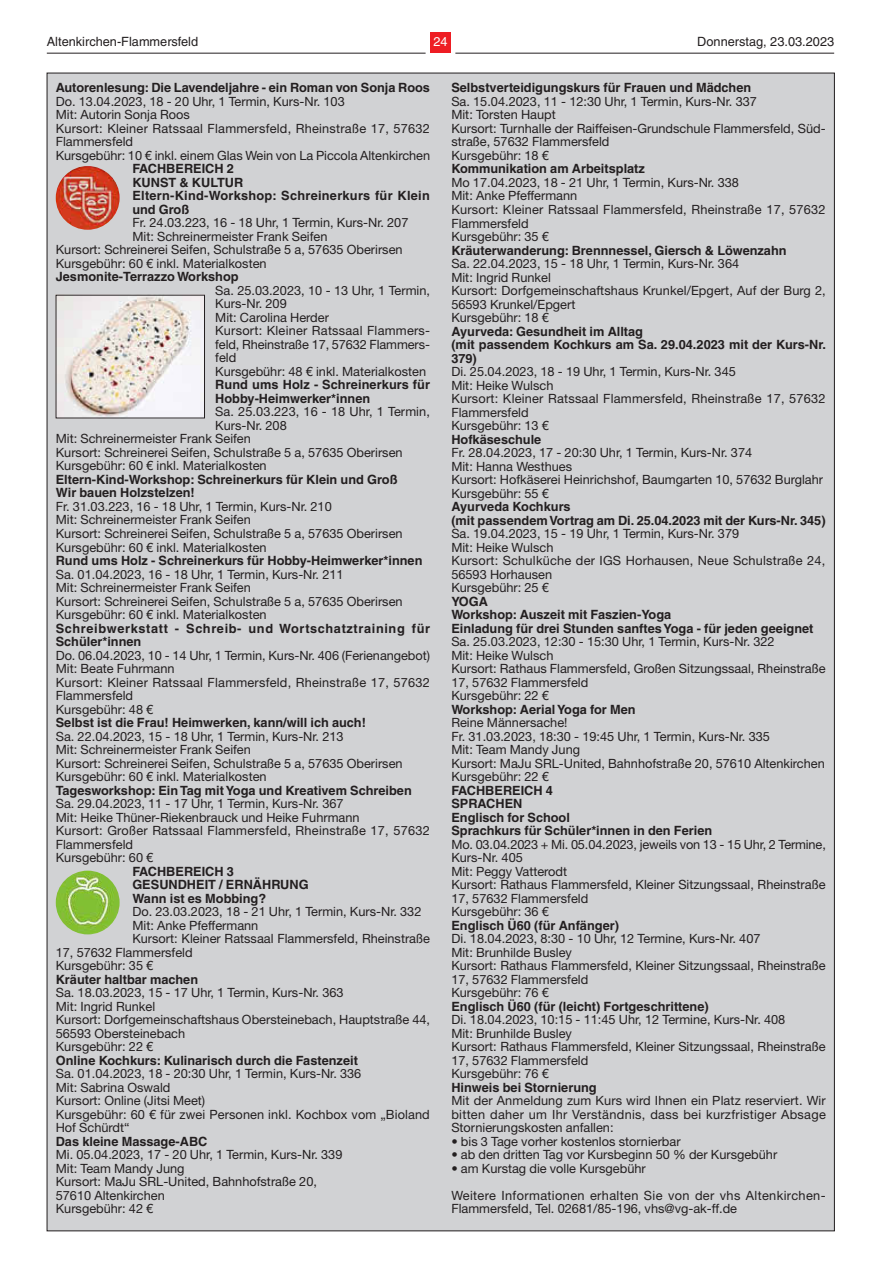
<style>
.page{position:relative;width:881px;height:1263px;background:#fff}
.page>*{position:absolute;margin:0;border:0;box-sizing:border-box;transform-origin:0 0}
.t1{font:12.75px/13.5px "Helvetica Neue LT";color:#231f20}
.t2{font:700 12.75px/13.5px "Helvetica LT";color:#231f20}
.t3{font:12.75px/27px "Helvetica Neue LT";letter-spacing:.03em;color:#231f20}
.t4{font:700 12.75px/13.5px "Helvetica LT";letter-spacing:.02em;color:#231f20}
.t5{font:700 12.75px/13.5px "Helvetica LT";letter-spacing:.05em;color:#231f20}
.t6{font:12.75px "Helvetica LT";color:#231f20}
.t7{font:12.75px "Helvetica LT";color:#fff}
</style>
<div class="page">
<div style="left:430px;top:32px;width:20px;height:21px;background:#ee1d23"></div>
<hr style="left:47px;top:53px;width:378px;height:1px;background:#231f20">
<hr style="left:455px;top:53px;width:378px;height:1px;background:#231f20">
<div style="left:47px;top:73px;width:787px;height:1158px;background:#d1d2d4"></div>
<img style="left:56px;top:166px;width:64px;height:64px;border-radius:32px">
<img style="left:58px;top:297px;width:145px;height:119px">
<img style="left:56px;top:871px;width:64px;height:63px;border-radius:32px">
<p class="t6" style="left:47px;top:34px;width:153px">Altenkirchen-Flammersfeld</p>
<p class="t7" style="left:433px;top:34px;width:16px">24</p>
<p class="t6" style="left:697px;top:34px;width:138px">Donnerstag, 23.03.2023</p>
<p class="t2" style="left:56px;top:81px;width:375px">Autorenlesung: Die Lavendeljahre - ein Roman von Sonja Roos</p>
<p class="t1" style="left:56px;top:94px;width:376px">Do. 13.04.2023, 18 - 20 Uhr, 1 Termin, Kurs-Nr. 103<br>Mit: Autorin Sonja Roos<br>Kursort: Kleiner Ratssaal Flammersfeld, Rheinstraße 17, 57632<br>Flammersfeld<br>Kursgebühr: 10 € inkl. einem Glas Wein von La Piccola Altenkirchen</p>
<p class="t4" style="left:132px;top:162px;width:299px">FACHBEREICH 2<br>KUNST &amp; KULTUR<br>Eltern-Kind-Workshop: Schreinerkurs für Klein und Groß</p>
<p class="t1" style="left:132px;top:216px;width:277px">Fr. 24.03.223, 16 - 18 Uhr, 1 Termin, Kurs-Nr. 207</p>
<p class="t1" style="left:132px;top:229px;width:196px">Mit: Schreinermeister Frank Seifen</p>
<p class="t1" style="left:56px;top:243px;width:348px">Kursort: Schreinerei Seifen, Schulstraße 5 a, 57635 Oberirsen</p>
<p class="t1" style="left:56px;top:256px;width:212px">Kursgebühr: 60 € inkl. Materialkosten</p>
<p class="t2" style="left:56px;top:270px;width:184px">Jesmonite-Terrazzo Workshop</p>
<p class="t1" style="left:215px;top:283px;width:216px">Sa. 25.03.2023, 10 - 13 Uhr, 1 Termin,<br>Kurs-Nr. 209<br>Mit: Carolina Herder<br>Kursort: Kleiner Ratssaal Flammers&shy;feld, Rheinstraße 17, 57632 Flammers&shy;feld<br>Kursgebühr: 48 € inkl. Materialkosten</p>
<p class="t2" style="left:215px;top:378px;width:216px">Rund ums Holz - Schreinerkurs für<br>Hobby-Heimwerker*innen</p>
<p class="t1" style="left:215px;top:405px;width:216px">Sa. 25.03.223, 16 - 18 Uhr, 1 Termin,</p>
<p class="t1" style="left:215px;top:418px;width:73px">Kurs-Nr. 208</p>
<p class="t1" style="left:56px;top:432px;width:196px">Mit: Schreinermeister Frank Seifen</p>
<p class="t1" style="left:56px;top:445px;width:348px">Kursort: Schreinerei Seifen, Schulstraße 5 a, 57635 Oberirsen</p>
<p class="t1" style="left:56px;top:459px;width:212px">Kursgebühr: 60 € inkl. Materialkosten</p>
<p class="t2" style="left:56px;top:472px;width:343px">Eltern-Kind-Workshop: Schreinerkurs für Klein und Groß<br>Wir bauen Holzstelzen!</p>
<p class="t1" style="left:56px;top:499px;width:348px">Fr. 31.03.223, 16 - 18 Uhr, 1 Termin, Kurs-Nr. 210<br>Mit: Schreinermeister Frank Seifen<br>Kursort: Schreinerei Seifen, Schulstraße 5 a, 57635 Oberirsen Kursgebühr: 60 € inkl. Materialkosten</p>
<p class="t2" style="left:56px;top:554px;width:368px">Rund ums Holz - Schreinerkurs für Hobby-Heimwerker*innen</p>
<p class="t1" style="left:56px;top:567px;width:348px">Sa. 01.04.2023, 16 - 18 Uhr, 1 Termin, Kurs-Nr. 211<br>Mit: Schreinermeister Frank Seifen<br>Kursort: Schreinerei Seifen, Schulstraße 5 a, 57635 Oberirsen Kursgebühr: 60 € inkl. Materialkosten</p>
<p class="t5" style="left:56px;top:621px;width:375px">Schreibwerkstatt - Schreib- und Wortschatztraining für<br>Schüler*innen</p>
<p class="t1" style="left:56px;top:648px;width:375px">Do. 06.04.2023, 10 - 14 Uhr, 1 Termin, Kurs-Nr. 406 (Ferienangebot)<br>Mit: Beate Fuhrmann<br>Kursort: Kleiner Ratssaal Flammersfeld, Rheinstraße 17, 57632<br>Flammersfeld<br>Kursgebühr: 48 €</p>
<p class="t2" style="left:56px;top:716px;width:311px">Selbst ist die Frau! Heimwerken, kann/will ich auch!</p>
<p class="t1" style="left:56px;top:729px;width:348px">Sa. 22.04.2023, 15 - 18 Uhr, 1 Termin, Kurs-Nr. 213<br>Mit: Schreinermeister Frank Seifen<br>Kursort: Schreinerei Seifen, Schulstraße 5 a, 57635 Oberirsen Kursgebühr: 60 € inkl. Materialkosten</p>
<p class="t2" style="left:56px;top:783px;width:357px">Tagesworkshop: Ein Tag mit Yoga und Kreativem Schreiben</p>
<p class="t1" style="left:56px;top:797px;width:375px">Sa. 29.04.2023, 11 - 17 Uhr, 1 Termin, Kurs-Nr. 367<br>Mit: Heike Thüner-Riekenbrauck und Heike Fuhrmann<br>Kursort: Großer Ratssaal Flammersfeld, Rheinstraße 17, 57632<br>Flammersfeld<br>Kursgebühr: 60 €</p>
<p class="t2" style="left:132px;top:864px;width:178px">FACHBEREICH 3<br>GESUNDHEIT / ERNÄHRUNG<br>Wann ist es Mobbing?</p>
<p class="t1" style="left:132px;top:904px;width:290px">Do. 23.03.2023, 18 - 21 Uhr, 1 Termin, Kurs-Nr. 332</p>
<p class="t1" style="left:132px;top:918px;width:127px">Mit: Anke Pfeffermann</p>
<p class="t1" style="left:132px;top:931px;width:299px">Kursort: Kleiner Ratssaal Flammersfeld, Rheinstraße</p>
<p class="t1" style="left:56px;top:945px;width:138px">17, 57632 Flammersfeld</p>
<p class="t1" style="left:56px;top:958px;width:99px">Kursgebühr: 35 €</p>
<p class="t2" style="left:56px;top:972px;width:144px">Kräuter haltbar machen</p>
<p class="t1" style="left:56px;top:985px;width:375px">Sa. 18.03.2023, 15 - 17 Uhr, 1 Termin, Kurs-Nr. 363<br>Mit: Ingrid Runkel<br>Kursort: Dorfgemeinschaftshaus Obersteinebach, Hauptstraße 44, 56593 Obersteinebach<br>Kursgebühr: 22 €</p>
<p class="t2" style="left:56px;top:1053px;width:303px">Online Kochkurs: Kulinarisch durch die Fastenzeit</p>
<p class="t1" style="left:56px;top:1066px;width:375px">Sa. 01.04.2023, 18 - 20:30 Uhr, 1 Termin, Kurs-Nr. 336<br>Mit: Sabrina Oswald<br>Kursort: Online (Jitsi Meet)<br>Kursgebühr: 60 € für zwei Personen inkl. Kochbox vom „Bioland Hof Schürdt“</p>
<p class="t2" style="left:56px;top:1134px;width:153px">Das kleine Massage-ABC</p>
<p class="t1" style="left:56px;top:1147px;width:288px">Mi. 05.04.2023, 17 - 20 Uhr, 1 Termin, Kurs-Nr. 339<br>Mit: Team Mandy Jung<br>Kursort: MaJu SRL-United, Bahnhofstraße 20,<br>57610 Altenkirchen<br>Kursgebühr: 42 €</p>
<p class="t2" style="left:451px;top:81px;width:301px">Selbstverteidigungskurs für Frauen und Mädchen</p>
<p class="t1" style="left:451px;top:94px;width:375px">Sa. 15.04.2023, 11 - 12:30 Uhr, 1 Termin, Kurs-Nr. 337<br>Mit: Torsten Haupt<br>Kursort: Turnhalle der Raiffeisen-Grundschule Flammersfeld, Süd&shy;straße, 57632 Flammersfeld<br>Kursgebühr: 18 €</p>
<p class="t2" style="left:451px;top:162px;width:195px">Kommunikation am Arbeitsplatz</p>
<p class="t1" style="left:451px;top:176px;width:375px">Mo 17.04.2023, 18 - 21 Uhr, 1 Termin, Kurs-Nr. 338<br>Mit: Anke Pfeffermann<br>Kursort: Kleiner Ratssaal Flammersfeld, Rheinstraße 17, 57632<br>Flammersfeld<br>Kursgebühr: 35 €</p>
<p class="t2" style="left:451px;top:243px;width:336px">Kräuterwanderung: Brennnessel, Giersch &amp; Löwenzahn</p>
<p class="t1" style="left:451px;top:257px;width:376px">Sa. 22.04.2023, 15 - 18 Uhr, 1 Termin, Kurs-Nr. 364<br>Mit: Ingrid Runkel<br>Kursort: Dorfgemeinschaftshaus Krunkel/Epgert, Auf der Burg 2, 56593 Krunkel/Epgert<br>Kursgebühr: 18 €</p>
<p class="t2" style="left:451px;top:324px;width:376px">Ayurveda: Gesundheit im Alltag<br>(mit passendem Kochkurs am Sa. 29.04.2023 mit der Kurs-Nr.<br>379)</p>
<p class="t1" style="left:451px;top:365px;width:375px">Di. 25.04.2023, 18 - 19 Uhr, 1 Termin, Kurs-Nr. 345<br>Mit: Heike Wulsch<br>Kursort: Kleiner Ratssaal Flammersfeld, Rheinstraße 17, 57632<br>Flammersfeld<br>Kursgebühr: 13 €</p>
<p class="t2" style="left:451px;top:432px;width:91px">Hofkäseschule</p>
<p class="t1" style="left:451px;top:446px;width:373px">Fr. 28.04.2023, 17 - 20:30 Uhr, 1 Termin, Kurs-Nr. 374<br>Mit: Hanna Westhues<br>Kursort: Hofkäserei Heinrichshof, Baumgarten 10, 57632 Burglahr Kursgebühr: 55 €</p>
<p class="t2" style="left:451px;top:500px;width:375px">Ayurveda Kochkurs<br>(mit passendem Vortrag am Di. 25.04.2023 mit der Kurs-Nr. 345)</p>
<p class="t1" style="left:451px;top:527px;width:375px">Sa. 19.04.2023, 15 - 19 Uhr, 1 Termin, Kurs-Nr. 379<br>Mit: Heike Wulsch<br>Kursort: Schulküche der IGS Horhausen, Neue Schulstraße 24,<br>56593 Horhausen<br>Kursgebühr: 25 €</p>
<p class="t2" style="left:451px;top:594px;width:363px">YOGA<br>Workshop: Auszeit mit Faszien-Yoga<br>Einladung für drei Stunden sanftes Yoga - für jeden geeignet</p>
<p class="t1" style="left:451px;top:635px;width:375px">Sa. 25.03.2023, 12:30 - 15:30 Uhr, 1 Termin, Kurs-Nr. 322<br>Mit: Heike Wulsch<br>Kursort: Rathaus Flammersfeld, Großen Sitzungssaal, Rheinstraße 17, 57632 Flammersfeld<br>Kursgebühr: 22 €</p>
<p class="t2" style="left:451px;top:702px;width:186px">Workshop: Aerial Yoga for Men</p>
<p class="t1" style="left:451px;top:716px;width:375px">Reine Männersache!<br>Fr. 31.03.2023, 18:30 - 19:45 Uhr, 1 Termin, Kurs-Nr. 335<br>Mit: Team Mandy Jung<br>Kursort: MaJu SRL-United, Bahnhofstraße 20, 57610 Altenkirchen Kursgebühr: 22 €</p>
<p class="t2" style="left:451px;top:783px;width:262px">FACHBEREICH 4<br>SPRACHEN<br>Englisch for School<br>Sprachkurs für Schüler*innen in den Ferien</p>
<p class="t1" style="left:451px;top:837px;width:376px">Mo. 03.04.2023 + Mi. 05.04.2023, jeweils von 13 - 15 Uhr, 2 Termine, Kurs-Nr. 405<br>Mit: Peggy Vatterodt<br>Kursort: Rathaus Flammersfeld, Kleiner Sitzungssaal, Rheinstraße 17, 57632 Flammersfeld<br>Kursgebühr: 36 €</p>
<p class="t2" style="left:451px;top:918px;width:169px">Englisch Ü60 (für Anfänger)</p>
<p class="t1" style="left:451px;top:932px;width:375px">Di. 18.04.2023, 8:30 - 10 Uhr, 12 Termine, Kurs-Nr. 407<br>Mit: Brunhilde Busley<br>Kursort: Rathaus Flammersfeld, Kleiner Sitzungssaal, Rheinstraße 17, 57632 Flammersfeld<br>Kursgebühr: 76 €</p>
<p class="t2" style="left:451px;top:999px;width:259px">Englisch Ü60 (für (leicht) Fortgeschrittene)</p>
<p class="t1" style="left:451px;top:1013px;width:375px">Di. 18.04.2023, 10:15 - 11:45 Uhr, 12 Termine, Kurs-Nr. 408<br>Mit: Brunhilde Busley<br>Kursort: Rathaus Flammersfeld, Kleiner Sitzungssaal, Rheinstraße 17, 57632 Flammersfeld<br>Kursgebühr: 76 €</p>
<p class="t2" style="left:451px;top:1080px;width:147px">Hinweis bei Stornierung</p>
<p class="t1" style="left:451px;top:1094px;width:376px;text-align:justify">Mit der Anmeldung zum Kurs wird Ihnen ein Platz reserviert. Wir bitten daher um Ihr Verständnis, dass bei kurzfristiger Absage Stornierungskosten anfallen:</p>
<p class="t1" style="left:451px;top:1134px;width:231px">• bis 3 Tage vorher kostenlos stornierbar</p>
<p class="t1" style="left:451px;top:1148px;width:327px">• ab den dritten Tag vor Kursbeginn 50 % der Kursgebühr</p>
<p class="t3" style="left:451px;top:1154px;width:375px">• am Kurstag die volle Kursgebühr<br>Weitere Informationen erhalten Sie von der vhs Altenkirchen-</p>
<p class="t1" style="left:451px;top:1202px;width:287px">Flammersfeld, Tel. 02681/85-196, vhs@vg-ak-ff.de</p>
</div>
